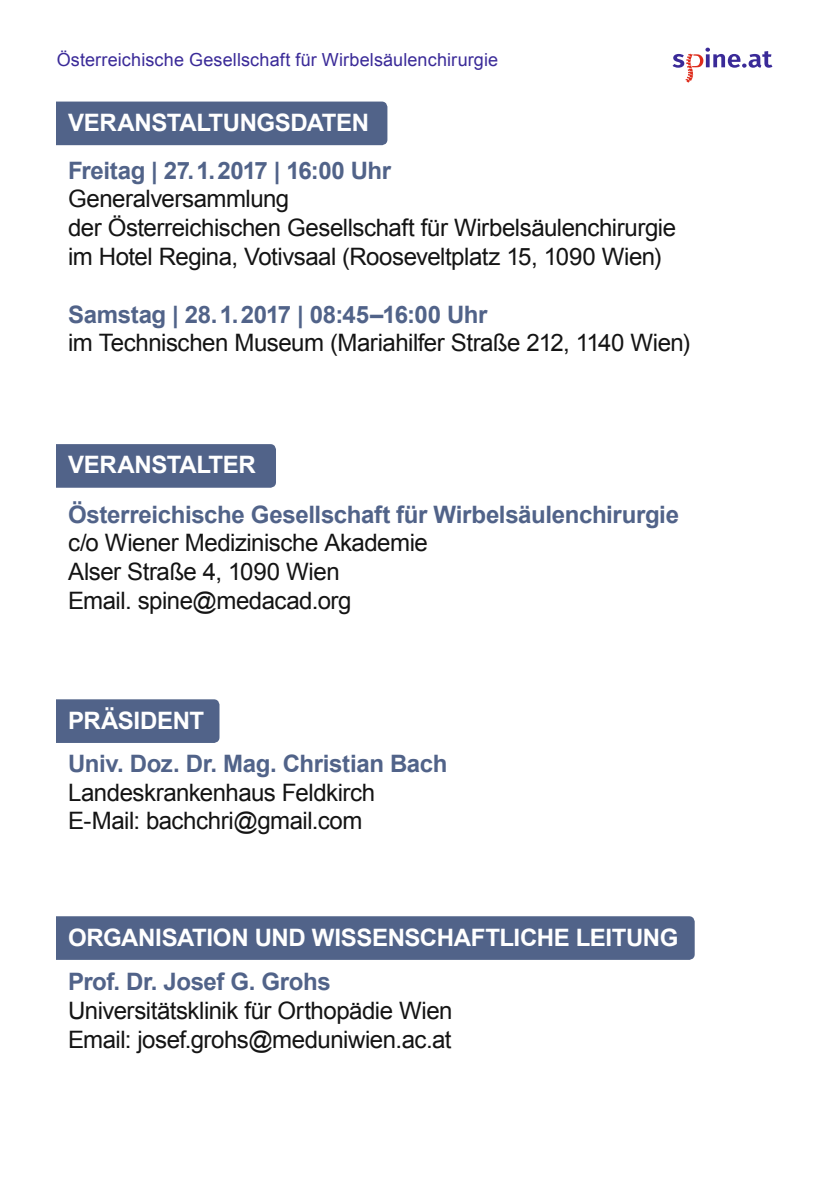
<style>
.page{position:relative;width:840px;height:1191px;background:#fff}
.page>*{position:absolute;margin:0;border:0;box-sizing:border-box;transform-origin:0 0}
.t1{font:24px/28.8px "Arial";letter-spacing:-.02em;color:#141414}
.t2{font:700 24px "Arial";letter-spacing:-.015em;color:#516389}
.t3{font:700 24px "Arial";letter-spacing:-.02em;color:#fff}
.t4{font:18px "Arial";letter-spacing:.01em;color:#3a2a98}
</style>
<div class="page">
<svg style="left:672px;top:48px;width:100px;height:34px"></svg>
<div style="left:57px;top:102px;width:330px;height:43px;background:#516389"></div>
<div style="left:57px;top:444px;width:219px;height:44px;background:#516389"></div>
<div style="left:57px;top:699px;width:162px;height:44px;background:#516389"></div>
<div style="left:57px;top:916px;width:637px;height:44px;background:#516389"></div>
<p class="t4" style="left:57px;top:48px;width:442px">Österreichische Gesellschaft für Wirbelsäulenchirurgie</p>
<p class="t3" style="left:68px;top:106px;width:302px">VERANSTALTUNGSDATEN</p>
<p class="t2" style="left:68px;top:154px;width:324px">Freitag | 27.1.2017 | 16:00 Uhr</p>
<p class="t1" style="left:68px;top:185px;width:609px">Generalversammlung<br>der Österreichischen Gesellschaft für Wirbelsäulenchirurgie im Hotel Regina, Votivsaal (Rooseveltplatz 15, 1090 Wien)</p>
<p class="t2" style="left:68px;top:298px;width:420px">Samstag | 28.1.2017 | 08:45–16:00 Uhr</p>
<p class="t1" style="left:68px;top:329px;width:623px">im Technischen Museum (Mariahilfer Straße 212, 1140 Wien)</p>
<p class="t3" style="left:68px;top:449px;width:189px">VERANSTALTER</p>
<p class="t2" style="left:68px;top:498px;width:612px">Österreichische Gesellschaft für Wirbelsäulenchirurgie</p>
<p class="t1" style="left:68px;top:529px;width:361px">c/o Wiener Medizinische Akademie<br>Alser Straße 4, 1090 Wien<br>Email. spine@medacad.org</p>
<p class="t3" style="left:68px;top:704px;width:137px">PRÄSIDENT</p>
<p class="t2" style="left:68px;top:747px;width:381px">Univ. Doz. Dr. Mag. Christian Bach</p>
<p class="t1" style="left:68px;top:778px;width:308px">Landeskrankenhaus Feldkirch<br>E-Mail: bachchri@gmail.com</p>
<p class="t3" style="left:68px;top:921px;width:611px">ORGANISATION UND WISSENSCHAFTLICHE LEITUNG</p>
<p class="t2" style="left:68px;top:966px;width:264px">Prof. Dr. Josef G. Grohs</p>
<p class="t1" style="left:68px;top:996px;width:386px">Universitätsklinik für Orthopädie Wien<br>Email: josef.grohs@meduniwien.ac.at</p>
</div>
